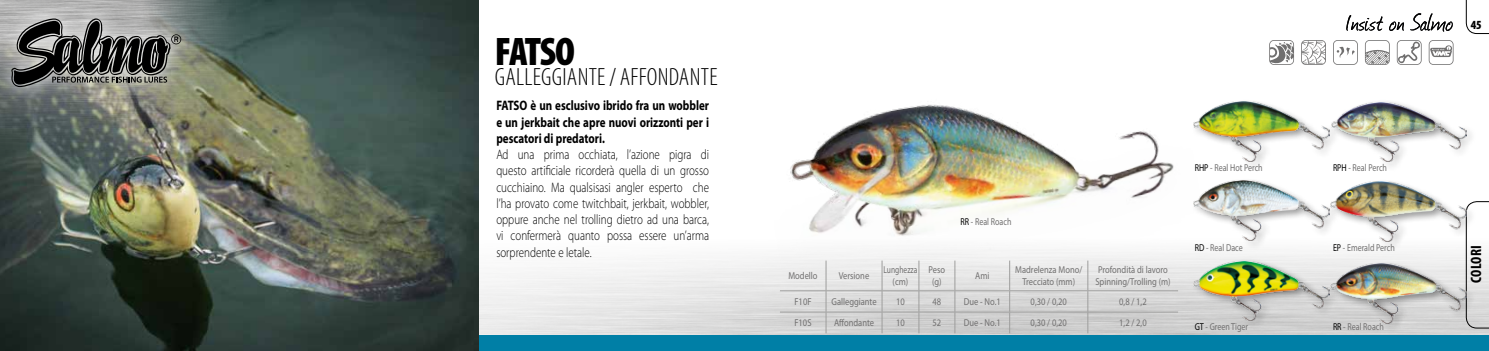
<style>
.page{position:relative;width:1489px;height:351px;background:#fff}
.page>*{position:absolute;margin:0;border:0;box-sizing:border-box;transform-origin:0 0}
.t1{font:900 condensed 40px "Myriad Pro";letter-spacing:-.045em;color:#000}
.t2{font:300 condensed 25px "Myriad Pro";letter-spacing:.01em;color:#000}
.t3{font:700 condensed 15px "Myriad Pro";letter-spacing:.02em;color:#000}
.t4{font:300 13.75px/16.2px "Myriad Pro";color:#000;text-align:justify;scale:.8 1}
.t5{font:700 13.75px/16.2px "Myriad Pro";color:#000;text-align:justify;scale:.8 1}
.t6{font:900 condensed 12.5px "Myriad Pro";color:#000}
.t7{font:10px/12px "Myriad Pro";color:#706f6f;text-align:center;scale:.85 1}
.t8{font:10px "Myriad Pro";color:#706f6f;scale:.8 1}
.t9{font:10px/12px "Myriad Pro";color:#706f6f;text-align:center;scale:.75 1}
.s1{color:#000}
</style>
<div class="page">
<img style="left:478px;top:237px;width:1010px;height:98px">
<svg style="left:1346px;top:15px;width:36px;height:16px"></svg>
<svg style="left:1389px;top:22px;width:14px;height:9px"></svg>
<svg style="left:1410px;top:13px;width:42px;height:19px"></svg>
<svg style="left:1465px;top:0;width:23px;height:34px"></svg>
<div style="left:0;top:335px;width:1488px;height:16px;background:#007fa6"></div>
<img style="left:0;top:0;width:478px;height:351px">
<img style="left:0;top:0;width:314px;height:326px">
<div style="left:0;top:3px;width:197px;height:100px;background:#fff;opacity:.75"></div>
<svg style="left:11px;top:18px;width:170px;height:69px;background:#696967"></svg>
<svg style="left:1465px;top:201px;width:23px;height:127px"></svg>
<svg style="left:1365px;top:40px;width:24px;height:25px"></svg>
<svg style="left:1396px;top:40px;width:25px;height:25px"></svg>
<svg style="left:1428px;top:40px;width:25px;height:25px"></svg>
<svg style="left:1269px;top:40px;width:24px;height:25px"></svg>
<svg style="left:1333px;top:40px;width:24px;height:25px"></svg>
<svg style="left:1301px;top:40px;width:24px;height:25px"></svg>
<div style="left:1327px;top:261px;width:148px;height:72px;background:#000;opacity:.4"></div>
<img style="left:1338px;top:264px;width:128px;height:59px">
<img style="left:1338px;top:102px;width:128px;height:60px">
<div style="left:1190px;top:99px;width:148px;height:72px;background:#000;opacity:.4"></div>
<img style="left:1206px;top:102px;width:123px;height:59px">
<div style="left:1190px;top:178px;width:148px;height:72px;background:#fafafa"></div>
<img style="left:1206px;top:181px;width:121px;height:60px">
<div style="left:1190px;top:258px;width:148px;height:73px;background:#000;opacity:.4"></div>
<img style="left:1193px;top:261px;width:136px;height:60px">
<div style="left:1327px;top:179px;width:148px;height:72px;background:#000;opacity:.4"></div>
<img style="left:755px;top:99px;width:451px;height:202px">
<hr style="left:825px;top:260px;width:1px;height:30px;background:#9d9d9c">
<hr style="left:881px;top:260px;width:1px;height:30px;background:#9d9d9c">
<hr style="left:918px;top:260px;width:1px;height:30px;background:#9d9d9c">
<hr style="left:954px;top:260px;width:1px;height:30px;background:#9d9d9c">
<hr style="left:1009px;top:260px;width:1px;height:30px;background:#9d9d9c">
<hr style="left:1087px;top:260px;width:1px;height:30px;background:#9d9d9c">
<hr style="left:780px;top:290px;width:46px;height:1px;background:#9d9d9c">
<hr style="left:826px;top:290px;width:56px;height:1px;background:#9d9d9c">
<hr style="left:882px;top:290px;width:36px;height:1px;background:#9d9d9c">
<hr style="left:918px;top:290px;width:36px;height:1px;background:#9d9d9c">
<hr style="left:954px;top:290px;width:55px;height:1px;background:#9d9d9c">
<hr style="left:1009px;top:290px;width:78px;height:1px;background:#9d9d9c">
<hr style="left:1087px;top:290px;width:90px;height:1px;background:#9d9d9c">
<hr style="left:780px;top:312px;width:46px;height:1px;background:#9d9d9c">
<hr style="left:826px;top:312px;width:56px;height:1px;background:#9d9d9c">
<svg style="left:825px;top:291px;width:1px;height:42px"></svg>
<hr style="left:882px;top:312px;width:36px;height:1px;background:#9d9d9c">
<svg style="left:881px;top:291px;width:1px;height:42px"></svg>
<hr style="left:918px;top:312px;width:36px;height:1px;background:#9d9d9c">
<svg style="left:918px;top:291px;width:1px;height:42px"></svg>
<hr style="left:954px;top:312px;width:55px;height:1px;background:#9d9d9c">
<svg style="left:954px;top:291px;width:1px;height:42px"></svg>
<hr style="left:1009px;top:312px;width:78px;height:1px;background:#9d9d9c">
<svg style="left:1009px;top:291px;width:1px;height:42px"></svg>
<hr style="left:1087px;top:312px;width:90px;height:1px;background:#9d9d9c">
<svg style="left:1087px;top:291px;width:1px;height:42px"></svg>
<h1 class="t1" style="left:495px;top:30px;width:81px">FATSO</h1>
<h2 class="t2" style="left:495px;top:62px;width:224px">GALLEGGIANTE / AFFONDANTE</h2>
<p class="t5" style="left:496px;top:98px;width:267px">FATSO è un esclusivo ibrido fra un wobbler e un jerkbait che apre nuovi orizzonti per i pescatori di predatori.</p>
<p class="t4" style="left:496px;top:146px;width:267px">Ad una prima occhiata, l’azione pigra di questo artificiale ricorderà quella di un grosso cucchiaino. Ma qualsisasi angler esperto che l’ha provato come twitchbait, jerkbait, wobbler, oppure anche nel trolling dietro ad una barca, vi confermerà quanto possa essere un’arma sorprendente e letale.</p>
<p class="t7" style="left:788px;top:270px;width:36px">Modello</p>
<p class="t8" style="left:960px;top:215px;width:65px"><span class="s1">RR</span> - Real Roach</p>
<p class="t7" style="left:838px;top:270px;width:37px">Versione</p>
<p class="t9" style="left:883px;top:264px;width:47px">Lunghezza (cm)</p>
<p class="t7" style="left:928px;top:264px;width:21px">Peso (g)</p>
<p class="t7" style="left:975px;top:270px;width:18px">Ami</p>
<p class="t7" style="left:1015px;top:264px;width:80px">Madrelenza Mono/<br>Trecciato (mm)</p>
<p class="t7" style="left:1095px;top:264px;width:90px;text-align:left">Profondità di lavoro<br>Spinning/Trolling (m)</p>
<p class="t7" style="left:794px;top:296px;width:21px">F10F</p>
<p class="t7" style="left:831px;top:296px;width:55px">Galleggiante</p>
<p class="t7" style="left:896px;top:296px;width:12px">10</p>
<p class="t7" style="left:932px;top:296px;width:12px">48</p>
<p class="t7" style="left:963px;top:296px;width:45px">Due - No.1</p>
<p class="t7" style="left:1030px;top:296px;width:44px">0,30 / 0,20</p>
<p class="t7" style="left:1119px;top:296px;width:34px">0,8 / 1,2</p>
<p class="t7" style="left:794px;top:317px;width:22px">F10S</p>
<p class="t7" style="left:834px;top:317px;width:49px">Affondante</p>
<p class="t7" style="left:896px;top:317px;width:12px">10</p>
<p class="t7" style="left:932px;top:317px;width:12px">52</p>
<p class="t7" style="left:963px;top:317px;width:45px">Due - No.1</p>
<p class="t7" style="left:1030px;top:317px;width:44px">0,30 / 0,20</p>
<p class="t7" style="left:1119px;top:317px;width:34px">1,2 / 2,0</p>
<p class="t8" style="left:1194px;top:162px;width:86px"><span class="s1">RHP</span> - Real Hot Perch</p>
<p class="t8" style="left:1194px;top:241px;width:61px"><span class="s1">RD</span> - Real Dace</p>
<p class="t8" style="left:1194px;top:320px;width:68px"><span class="s1">GT</span> - Green Tiger</p>
<p class="t8" style="left:1332px;top:162px;width:69px"><span class="s1">RPH</span> - Real Perch</p>
<p class="t8" style="left:1332px;top:241px;width:79px"><span class="s1">EP</span> - Emerald Perch</p>
<p class="t8" style="left:1332px;top:320px;width:65px"><span class="s1">RR</span> - Real Roach</p>
<p class="t6" style="left:1470px;top:18px;width:13px">45</p>
<p class="t3" style="left:1466px;top:283px;width:39px;rotate:-90deg">COLORI</p>
</div>
